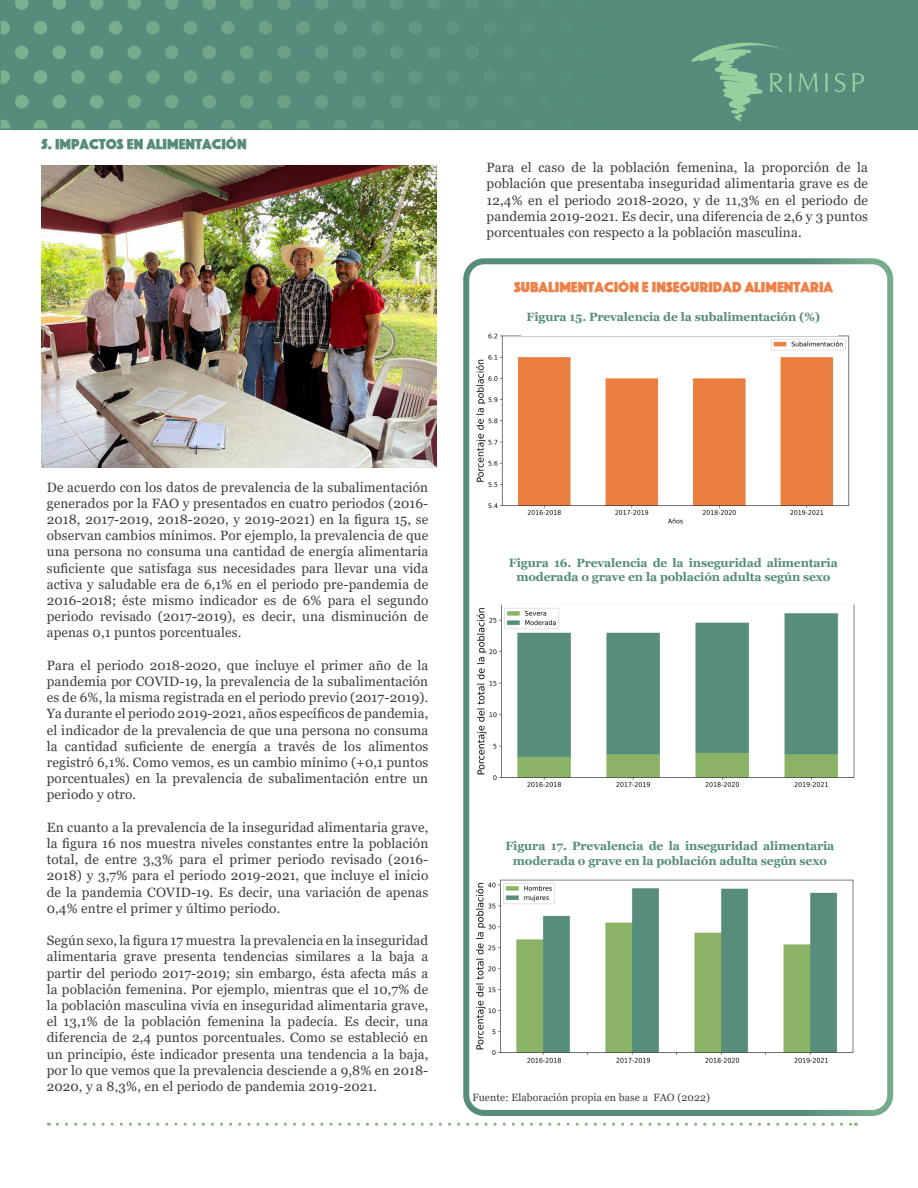
<style>
.page{position:relative;width:918px;height:1188px;background:#fff}
.page>*{position:absolute;margin:0;border:0;box-sizing:border-box;transform-origin:0 0}
.t1{font:15px "Phosphate RR Solid";color:#ed8148}
.t2{font:15px "Phosphate RR Solid";color:#558c7b}
.t3{font:13.5px/16.2px "Georgia";letter-spacing:.01em;color:#3e3e3f;text-align:justify}
.t4{font:700 12px/14.4px "Georgia";letter-spacing:-.01em;color:#558c7b;text-align:center}
.t5{font:10.5px "Georgia";letter-spacing:.01em;color:#3e3e3f}
</style>
<div class="page">
<div style="left:463px;top:258px;width:430px;height:858px;border:6px solid #fff;border-radius:18px"></div>
<svg style="left:57px;top:1123px;width:799px;height:3px"></svg>
<div style="left:0;top:0;width:918px;height:129px;background:#558c7b"></div>
<img style="left:15px;top:0;width:438px;height:35px">
<svg style="left:691px;top:42px;width:173px;height:79px"></svg>
<img style="left:475px;top:879px;width:379px;height:177px">
<img style="left:476px;top:333px;width:374px;height:191px">
<div style="left:522px;top:312px;width:316px;height:23px;background:#fff"></div>
<img style="left:42px;top:166px;width:394px;height:302px">
<img style="left:476px;top:604px;width:379px;height:183px">
<img style="left:527px;top:1057px;width:301px;height:6px">
<p class="t2" style="left:42px;top:137px;width:207px">5. IMPACTOS EN ALIMENTACIÓN</p>
<p class="t3" style="left:487px;top:160px;width:383px">Para el caso de la población femenina, la proporción de la población que presentaba inseguridad alimentaria grave es de 12,4% en el periodo 2018-2020, y de 11,3% en el periodo de pandemia 2019-2021. Es decir, una diferencia de 2,6 y 3 puntos porcentuales con respecto a la población masculina.</p>
<p class="t1" style="left:514px;top:280px;width:321px">SUBALIMENTACIÓN E INSEGURIDAD ALIMENTARIA</p>
<p class="t4" style="left:527px;top:310px;width:295px">Figura 15. Prevalencia de la subalimentación (%)</p>
<p class="t3" style="left:47px;top:479px;width:383px">De acuerdo con los datos de prevalencia de la subalimentación generados por la FAO y presentados en cuatro periodos (2016- 2018, 2017-2019, 2018-2020, y 2019-2021) en la figura 15, se observan cambios mínimos. Por ejemplo, la prevalencia de que una persona no consuma una cantidad de energía alimentaria suficiente que satisfaga sus necesidades para llevar una vida activa y saludable era de 6,1% en el periodo pre-pandemia de 2016-2018; éste mismo indicador es de 6% para el segundo periodo revisado (2017-2019), es decir, una disminución de apenas 0,1 puntos porcentuales.</p>
<p class="t3" style="left:47px;top:657px;width:383px">Para el periodo 2018-2020, que incluye el primer año de la pandemia por COVID-19, la prevalencia de la subalimentación es de 6%, la misma registrada en el periodo previo (2017-2019).<br>Ya durante el periodo 2019-2021, años específicos de pandemia, el indicador de la prevalencia de que una persona no consuma la cantidad suficiente de energía a través de los alimentos registró 6,1%. Como vemos, es un cambio mínimo (+0,1 puntos porcentuales) en la prevalencia de subalimentación entre un periodo y otro.</p>
<p class="t3" style="left:47px;top:819px;width:383px">En cuanto a la prevalencia de la inseguridad alimentaria grave, la figura 16 nos muestra niveles constantes entre la población total, de entre 3,3% para el primer periodo revisado (2016- 2018) y 3,7% para el periodo 2019-2021, que incluye el inicio de la pandemia COVID-19. Es decir, una variación de apenas 0,4% entre el primer y último periodo.</p>
<p class="t3" style="left:47px;top:933px;width:383px">Según sexo, la figura 17 muestra la prevalencia en la inseguridad alimentaria grave presenta tendencias similares a la baja a partir del periodo 2017-2019; sin embargo, ésta afecta más a la población femenina. Por ejemplo, mientras que el 10,7% de la población masculina vivía en inseguridad alimentaria grave, el 13,1% de la población femenina la padecía. Es decir, una diferencia de 2,4 puntos porcentuales. Como se estableció en un principio, éste indicador presenta una tendencia a la baja, por lo que vemos que la prevalencia desciende a 9,8% en 2018- 2020, y a 8,3%, en el periodo de pandemia 2019-2021.</p>
<p class="t4" style="left:509px;top:556px;width:331px">Figura 16. Prevalencia de la inseguridad alimentaria moderada o grave en la población adulta según sexo</p>
<p class="t4" style="left:505px;top:839px;width:331px">Figura 17. Prevalencia de la inseguridad alimentaria moderada o grave en la población adulta según sexo</p>
<p class="t5" style="left:472px;top:1091px;width:239px">Fuente: Elaboración propia en base a FAO (2022)</p>
</div>
